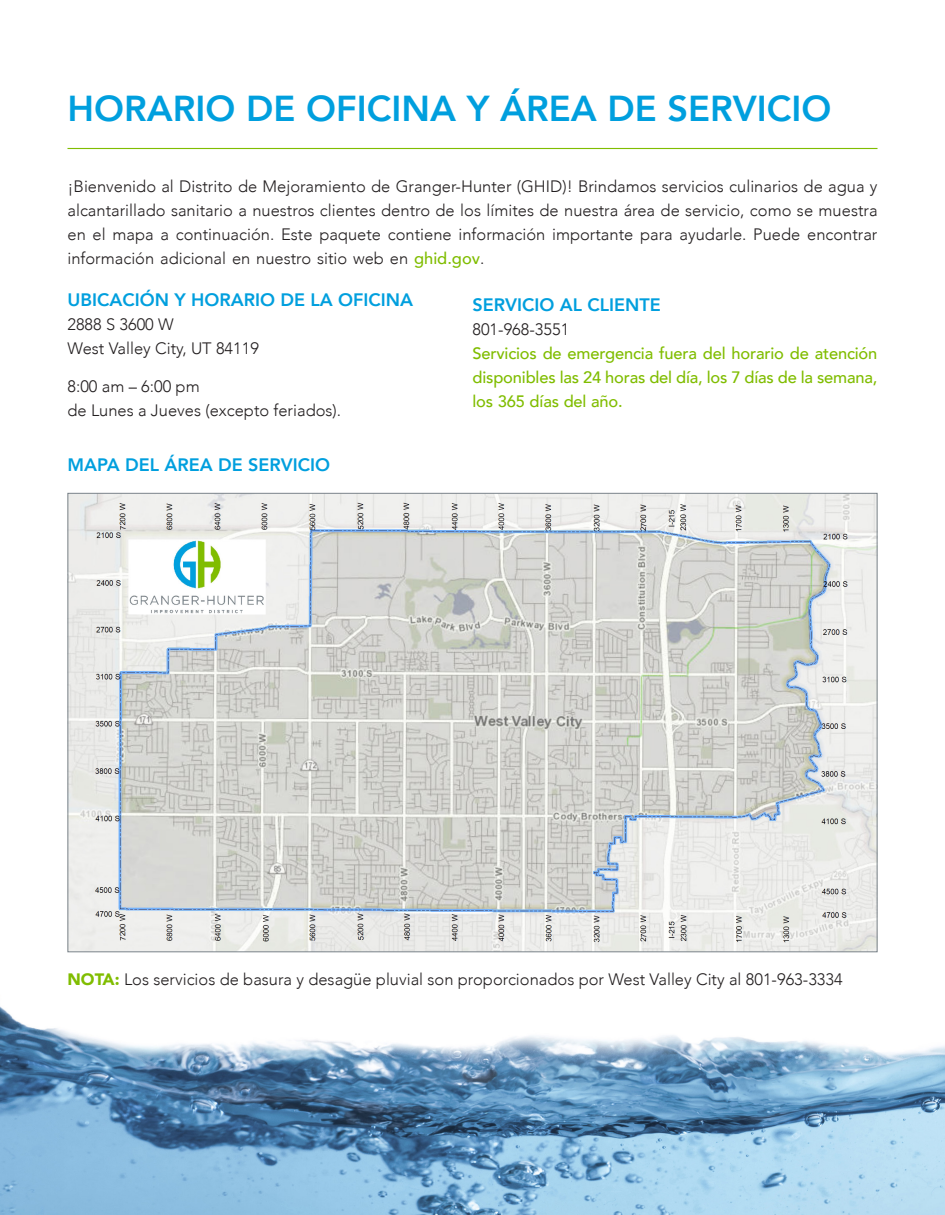
<style>
.page{position:relative;width:945px;height:1215px;background:#fff}
.page>*{position:absolute;margin:0;border:0;box-sizing:border-box;transform-origin:0 0}
.Header_1{font:800 36px "Avenir";color:#009fde}
.Header_2{font:800 18px "Avenir";color:#009fde}
.t1{font:300 16.5px/24px "Avenir";color:#231f20}
.t2{font:500 16.5px/24px "Avenir";letter-spacing:-.01em;color:#80bd01;text-align:justify}
.s1{font-weight:500;color:#80bd01}
.s2{font-weight:900;color:#80bd01}
</style>
<div class="page">
<img style="left:0;top:902px;width:945px;height:313px">
<img style="left:70px;top:495px;width:806px;height:455px">
<hr style="left:68px;top:148px;width:810px;height:1px;background:#80bd01">
<p class="Header_1" style="left:68px;top:80px;width:765px">HORARIO DE OFICINA Y ÁREA DE SERVICIO</p>
<p class="t1" style="left:68px;top:175px;width:812px;text-align:justify">¡Bienvenido al Distrito de Mejoramiento de Granger-Hunter (GHID)! Brindamos servicios culinarios de agua y alcantarillado sanitario a nuestros clientes dentro de los límites de nuestra área de servicio, como se muestra en el mapa a continuación. Este paquete contiene información importante para ayudarle. Puede encontrar información adicional en nuestro sitio web en <span class="s1">ghid.gov</span>.</p>
<p class="Header_2" style="left:68px;top:286px;width:347px">UBICACIÓN Y HORARIO DE LA OFICINA</p>
<p class="t1" style="left:68px;top:312px;width:193px">2888 S 3600 W<br>West Valley City, UT 84119</p>
<p class="t1" style="left:68px;top:374px;width:275px">8:00 am – 6:00 pm<br>de Lunes a Jueves (excepto feriados).</p>
<p class="Header_2" style="left:68px;top:451px;width:264px">MAPA DEL ÁREA DE SERVICIO</p>
<p class="Header_2" style="left:472px;top:291px;width:190px">SERVICIO AL CLIENTE</p>
<p class="t1" style="left:472px;top:318px;width:98px">801-968-3551</p>
<p class="t2" style="left:472px;top:341px;width:406px">Servicios de emergencia fuera del horario de atención disponibles las 24 horas del día, los 7 días de la semana, los 365 días del año.</p>
<p class="t1" style="left:68px;top:967px;width:777px"><span class="s2">NOTA:</span> Los servicios de basura y desagüe pluvial son proporcionados por West Valley City al 801-963-3334</p>
</div>
